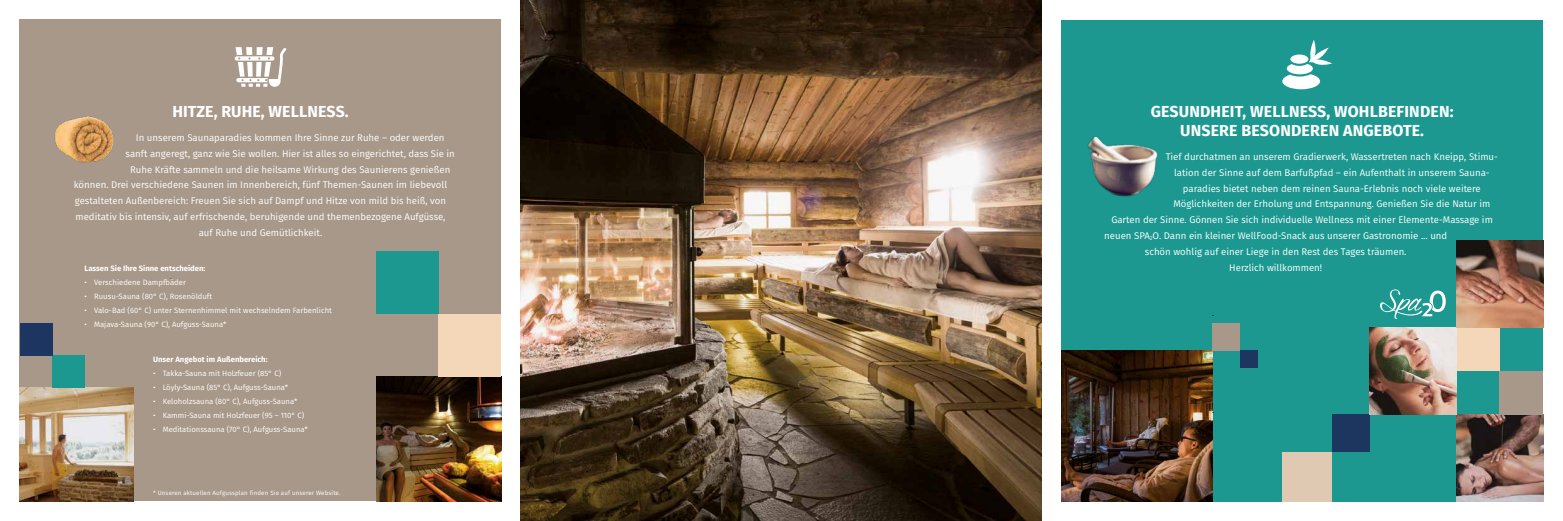
<style>
.page{position:relative;width:1563px;height:521px;background:#fff}
.page>*{position:absolute;margin:0;border:0;box-sizing:border-box;transform-origin:0 0}
.t1{font:700 15.92px/19.1px "Fira Sans";letter-spacing:.01em;color:#fff;text-align:center}
.t2{font:9.62px "Fira Sans";color:#fff}
.t3{font:7.7px "Fira Sans";color:#fff}
.t4{font:700 7.7px "Fira Sans";color:#fff}
.t5{font:6.12px "Fira Sans";letter-spacing:.025em;color:#fff}
.s1{font-size:5.6px}
</style>
<div class="page">
<div style="left:20px;top:20px;width:481px;height:481px;background:#a89889"></div>
<img style="left:521px;top:0;width:521px;height:521px">
<img style="left:20px;top:387px;width:113px;height:114px">
<svg style="left:235px;top:47px;width:51px;height:40px"></svg>
<div style="left:52px;top:355px;width:33px;height:32px;background:#1c9891"></div>
<div style="left:20px;top:323px;width:32px;height:32px;background:#1d3661"></div>
<div style="left:1062px;top:20px;width:481px;height:481px;background:#1c9891"></div>
<img style="left:1062px;top:350px;width:151px;height:151px">
<img style="left:1456px;top:414px;width:87px;height:87px">
<div style="left:1456px;top:327px;width:43px;height:44px;background:#f4d7b9"></div>
<div style="left:1499px;top:371px;width:44px;height:43px;background:#a89889"></div>
<div style="left:1282px;top:452px;width:49px;height:49px;background:#e0c9b2"></div>
<div style="left:1213px;top:323px;width:27px;height:27px;background:#a89889"></div>
<svg style="left:1282px;top:40px;width:50px;height:49px"></svg>
<img style="left:55px;top:116px;width:59px;height:47px">
<div style="left:1331px;top:414px;width:38px;height:38px;background:#1c365f"></div>
<img style="left:1087px;top:136px;width:71px;height:61px">
<img style="left:1369px;top:327px;width:87px;height:87px">
<img style="left:1456px;top:241px;width:87px;height:86px">
<div style="left:1240px;top:350px;width:17px;height:17px;background:#1c365f"></div>
<svg style="left:1380px;top:289px;width:65px;height:30px"></svg>
<img style="left:376px;top:376px;width:125px;height:125px">
<div style="left:376px;top:252px;width:63px;height:62px;background:#1c9891"></div>
<div style="left:439px;top:314px;width:62px;height:62px;background:#f4d7b9"></div>
<h1 class="t1" style="left:172px;top:100px;width:178px">HITZE, RUHE, WELLNESS.</h1>
<p class="t2" style="left:136px;top:131px;width:310px">In unserem Saunaparadies kommen Ihre Sinne zur Ruhe – oder werden</p>
<p class="t2" style="left:126px;top:146px;width:331px">sanft angeregt, ganz wie Sie wollen. Hier ist alles so eingerichtet, dass Sie in</p>
<p class="t2" style="left:130px;top:162px;width:322px">Ruhe Kräfte sammeln und die heilsame Wirkung des Saunierens genießen</p>
<p class="t2" style="left:74px;top:178px;width:375px">können. Drei verschiedene Saunen im Innenbereich, fünf Themen-Saunen im liebevoll</p>
<p class="t2" style="left:75px;top:194px;width:373px">gestalteten Außenbereich: Freuen Sie sich auf Dampf und Hitze von mild bis heiß, von</p>
<p class="t2" style="left:75px;top:209px;width:371px">meditativ bis intensiv, auf erfrischende, beruhigende und themenbezogene Aufgüsse,</p>
<p class="t2" style="left:199px;top:225px;width:125px">auf Ruhe und Gemütlichkeit.</p>
<p class="t4" style="left:85px;top:262px;width:122px">Lassen Sie Ihre Sinne entscheiden:</p>
<p class="t3" style="left:85px;top:277px;width:103px">• Verschiedene Dampfbäder</p>
<p class="t3" style="left:85px;top:291px;width:129px">• Ruusu-Sauna (80° C), Rosenölduft</p>
<p class="t3" style="left:85px;top:305px;width:249px">• Valo-Bad (60° C) unter Sternenhimmel mit wechselndem Farbenlicht</p>
<p class="t3" style="left:85px;top:319px;width:143px">• Majava-Sauna (90° C), Aufguss-Sauna*</p>
<p class="t4" style="left:153px;top:353px;width:116px">Unser Angebot im Außenbereich:</p>
<p class="t3" style="left:153px;top:368px;width:130px">• Takka-Sauna mit Holzfeuer (85° C)</p>
<p class="t3" style="left:153px;top:382px;width:137px">• Löyly-Sauna (85° C), Aufguss-Sauna*</p>
<p class="t3" style="left:153px;top:396px;width:146px">• Keloholzsauna (80° C), Aufguss-Sauna*</p>
<p class="t3" style="left:153px;top:410px;width:153px">• Kammi-Sauna mit Holzfeuer (95 – 110° C)</p>
<p class="t3" style="left:153px;top:424px;width:156px">• Meditationssauna (70° C), Aufguss-Sauna*</p>
<p class="t5" style="left:153px;top:488px;width:189px">* Unseren aktuellen Aufgussplan finden Sie auf unserer Website.</p>
<h1 class="t1" style="left:1151px;top:100px;width:304px">GESUNDHEIT, WELLNESS, WOHLBEFINDEN:<br>UNSERE BESONDEREN ANGEBOTE.</h1>
<p class="t2" style="left:1165px;top:150px;width:334px">Tief durchatmen an unserem Gradierwerk, Wassertreten nach Kneipp, Stimu-</p>
<p class="t2" style="left:1174px;top:165px;width:317px">lation der Sinne auf dem Barfußpfad – ein Aufenthalt in unserem Sauna-</p>
<p class="t2" style="left:1183px;top:181px;width:299px">paradies bietet neben dem reinen Sauna-Erlebnis noch viele weitere</p>
<p class="t2" style="left:1173px;top:197px;width:318px">Möglichkeiten der Erholung und Entspannung. Genießen Sie die Natur im</p>
<p class="t2" style="left:1111px;top:213px;width:383px">Garten der Sinne. Gönnen Sie sich individuelle Wellness mit einer Elemente-Massage im</p>
<p class="t2" style="left:1104px;top:228px;width:345px">neuen SPA<span class="s1">2</span>O. Dann ein kleiner WellFood-Snack aus unserer Gastronomie ... und</p>
<p class="t2" style="left:1145px;top:244px;width:263px">schön wohlig auf einer Liege in den Rest des Tages träumen.</p>
<p class="t2" style="left:1229px;top:260px;width:94px">Herzlich willkommen!</p>
</div>
